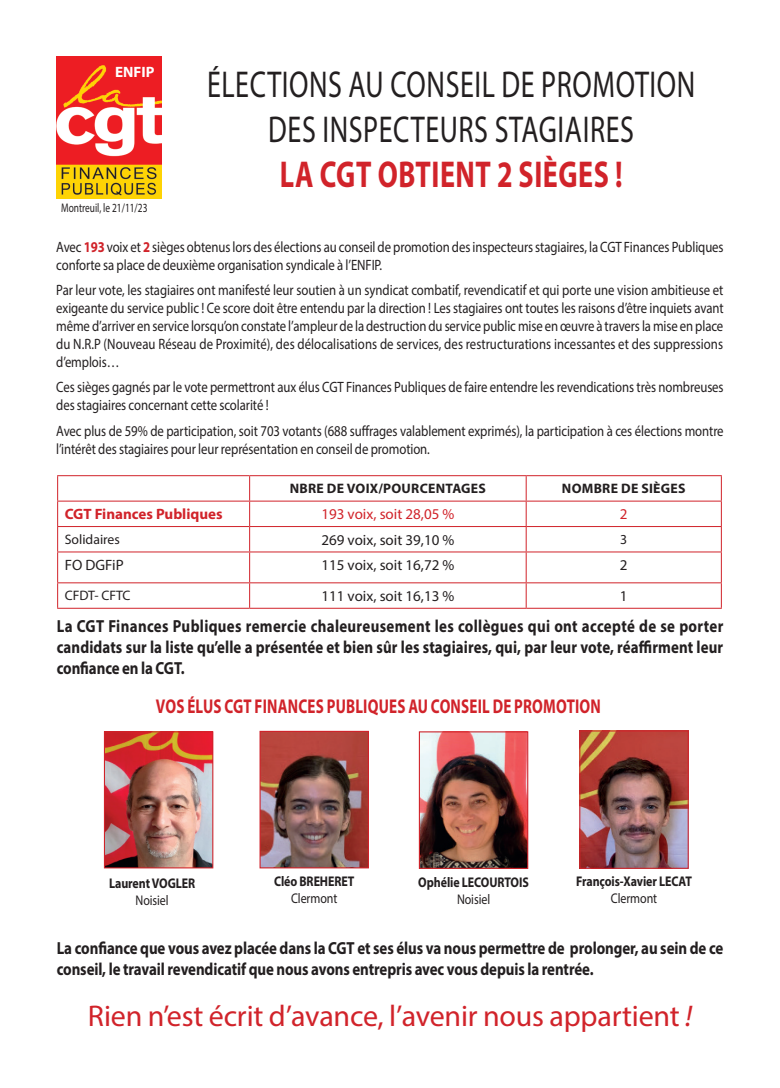
<style>
.page{position:relative;width:780px;height:1088px;background:#fff}
.page>*{position:absolute;margin:0;border:0;box-sizing:border-box;transform-origin:0 0}
.t1{font:37.5px/45px "Myriad Pro";letter-spacing:.02em;color:#231f20;text-align:center;scale:.75 1}
.t2{font:700 37.5px "Myriad Pro";letter-spacing:.02em;color:#d1232a;scale:.75 1}
.t3{font:30px "Myriad Pro";letter-spacing:-.005em;color:#d1232a}
.t4{font:700 20px "Myriad Pro";letter-spacing:.015em;color:#d1232a;scale:.75 1}
.t5{font:700 17.5px/21px "Myriad Pro";letter-spacing:-.005em;color:#231f20;text-align:justify;scale:.85 1}
.t6{font:15px/18px "Myriad Pro";letter-spacing:-.005em;color:#231f20;scale:.85 1}
.t7{font:15px "Myriad Pro";letter-spacing:-.005em;color:#231f20}
.t8{font:700 15px "Myriad Pro";color:#d1232a}
.t9{font:15px "Myriad Pro";color:#d1232a}
.t10{font:700 15px "Myriad Pro";color:#fff}
.t11{font:700 14px "Myriad Pro";letter-spacing:-.005em;color:#231f20;scale:.85 1}
.t12{font:14px "Myriad Pro";letter-spacing:-.005em;color:#231f20;scale:.85 1}
.t13{font:700 13.75px "Myriad Pro";letter-spacing:.02em;color:#231f20}
.t14{font:13.75px "Myriad Pro";color:#231f20}
.t15{font:12.5px "Myriad Pro";color:#231f20;scale:.75 1}
.s1{font-weight:700;color:#d1232a}
.s2{font-style:italic}
</style>
<div class="page">
<img style="left:106px;top:733px;width:105px;height:133px">
<div style="left:104px;top:731px;width:109px;height:137px;border:1px solid #d1232a"></div>
<img style="left:261px;top:733px;width:106px;height:133px">
<div style="left:259px;top:731px;width:110px;height:137px;border:1px solid #d1232a"></div>
<img style="left:581px;top:732px;width:105px;height:135px">
<div style="left:579px;top:730px;width:109px;height:139px;border:1px solid #d1232a"></div>
<img style="left:421px;top:733px;width:105px;height:134px">
<div style="left:419px;top:731px;width:109px;height:138px;border:1px solid #d1232a"></div>
<img style="left:57px;top:57px;width:104px;height:142px">
<hr style="left:57px;top:475px;width:192px;height:1px;background:#d1232a">
<hr style="left:249px;top:475px;width:277px;height:1px;background:#d1232a">
<hr style="left:526px;top:475px;width:195px;height:1px;background:#d1232a">
<hr style="left:57px;top:501px;width:192px;height:1px;background:#d1232a">
<hr style="left:249px;top:501px;width:277px;height:1px;background:#d1232a">
<hr style="left:526px;top:501px;width:195px;height:1px;background:#d1232a">
<hr style="left:57px;top:526px;width:192px;height:1px;background:#d1232a">
<svg style="left:57px;top:476px;width:1px;height:75px"></svg>
<hr style="left:249px;top:526px;width:277px;height:1px;background:#d1232a">
<svg style="left:249px;top:476px;width:1px;height:75px"></svg>
<hr style="left:526px;top:526px;width:195px;height:1px;background:#d1232a">
<svg style="left:525px;top:476px;width:1px;height:75px"></svg>
<svg style="left:720px;top:476px;width:1px;height:75px"></svg>
<hr style="left:57px;top:551px;width:192px;height:1px;background:#d1232a">
<hr style="left:57px;top:552px;width:1px;height:30px;background:#d1232a">
<hr style="left:249px;top:551px;width:277px;height:1px;background:#d1232a">
<hr style="left:249px;top:552px;width:1px;height:30px;background:#d1232a">
<hr style="left:526px;top:551px;width:195px;height:1px;background:#d1232a">
<hr style="left:525px;top:552px;width:1px;height:30px;background:#d1232a">
<hr style="left:720px;top:552px;width:1px;height:30px;background:#d1232a">
<hr style="left:57px;top:582px;width:192px;height:1px;background:#d1232a">
<svg style="left:57px;top:583px;width:1px;height:25px"></svg>
<hr style="left:249px;top:582px;width:277px;height:1px;background:#d1232a">
<svg style="left:249px;top:583px;width:1px;height:25px"></svg>
<hr style="left:526px;top:582px;width:195px;height:1px;background:#d1232a">
<svg style="left:525px;top:583px;width:1px;height:25px"></svg>
<svg style="left:720px;top:583px;width:1px;height:25px"></svg>
<hr style="left:57px;top:608px;width:192px;height:1px;background:#d1232a">
<hr style="left:249px;top:608px;width:277px;height:1px;background:#d1232a">
<hr style="left:526px;top:608px;width:195px;height:1px;background:#d1232a">
<p class="t10" style="left:115px;top:62px;width:41px">ENFIP</p>
<p class="t15" style="left:61px;top:200px;width:117px">Montreuil, le 21/11/23</p>
<h1 class="t1" style="left:207px;top:61px;width:652px">ÉLECTIONS AU CONSEIL DE PROMOTION<br>DES INSPECTEURS STAGIAIRES</h1>
<h1 class="t2" style="left:280px;top:150px;width:458px">LA CGT OBTIENT 2 SIÈGES !</h1>
<p class="t6" style="left:56px;top:238px;width:786px">Avec <span class="s1">193</span> voix et <span class="s1">2</span> sièges obtenus lors des élections au conseil de promotion des inspecteurs stagiaires, la CGT Finances Publiques conforte sa place de deuxième organisation syndicale à l’ENFIP.</p>
<p class="t6" style="left:56px;top:281px;width:786px;text-align:justify">Par leur vote, les stagiaires ont manifesté leur soutien à un syndicat combatif, revendicatif et qui porte une vision ambitieuse et exigeante du service public ! Ce score doit être entendu par la direction ! Les stagiaires ont toutes les raisons d’être inquiets avant même d’arriver en service lorsqu’on constate l’ampleur de la destruction du service public mise en œuvre à travers la mise en place du N.R.P (Nouveau Réseau de Proximité), des délocalisations de services, des restructurations incessantes et des suppressions d’emplois…</p>
<p class="t6" style="left:56px;top:378px;width:786px">Ces sièges gagnés par le vote permettront aux élus CGT Finances Publiques de faire entendre les revendications très nombreuses des stagiaires concernant cette scolarité !</p>
<p class="t6" style="left:56px;top:421px;width:786px">Avec plus de 59% de participation, soit 703 votants (688 suffrages valablement exprimés), la participation à ces élections montre l’intérêt des stagiaires pour leur représentation en conseil de promotion.</p>
<p class="t13" style="left:290px;top:479px;width:198px">NBRE DE VOIX/POURCENTAGES</p>
<p class="t13" style="left:562px;top:479px;width:125px">NOMBRE DE SIÈGES</p>
<p class="t8" style="left:65px;top:505px;width:159px">CGT Finances Publiques</p>
<p class="t9" style="left:321px;top:505px;width:135px">193 voix, soit 28,05 %</p>
<p class="t9" style="left:620px;top:505px;width:9px">2</p>
<p class="t14" style="left:65px;top:531px;width:57px">Solidaires</p>
<p class="t7" style="left:321px;top:531px;width:135px">269 voix, soit 39,10 %</p>
<p class="t14" style="left:620px;top:531px;width:9px">3</p>
<p class="t7" style="left:65px;top:556px;width:60px">FO DGFiP</p>
<p class="t7" style="left:321px;top:556px;width:135px">115 voix, soit 16,72 %</p>
<p class="t7" style="left:620px;top:556px;width:9px">2</p>
<p class="t14" style="left:65px;top:587px;width:67px">CFDT- CFTC</p>
<p class="t7" style="left:321px;top:587px;width:135px">111 voix, soit 16,13 %</p>
<p class="t7" style="left:620px;top:587px;width:9px">1</p>
<p class="t5" style="left:57px;top:614px;width:785px">La CGT Finances Publiques remercie chaleureusement les collègues qui ont accepté de se porter candidats sur la liste qu’elle a présentée et bien sûr les stagiaires, qui, par leur vote, réaffirment leur confiance en la CGT.</p>
<h3 class="t4" style="left:156px;top:693px;width:595px">VOS ÉLUS CGT FINANCES PUBLIQUES AU CONSEIL DE PROMOTION</h3>
<p class="t11" style="left:109px;top:874px;width:103px">Laurent VOGLER</p>
<p class="t12" style="left:135px;top:892px;width:40px">Noisiel</p>
<p class="t11" style="left:274px;top:872px;width:96px">Cléo BREHERET</p>
<p class="t12" style="left:291px;top:890px;width:56px">Clermont</p>
<p class="t11" style="left:418px;top:873px;width:132px">Ophélie LECOURTOIS</p>
<p class="t12" style="left:457px;top:890px;width:40px">Noisiel</p>
<p class="t11" style="left:576px;top:872px;width:138px">François-Xavier LECAT</p>
<p class="t12" style="left:611px;top:889px;width:56px">Clermont</p>
<p class="t5" style="left:57px;top:937px;width:785px">La confiance que vous avez placée dans la CGT et ses élus va nous permettre de prolonger, au sein de ce conseil, le travail revendicatif que nous avons entrepris avec vous depuis la rentrée.</p>
<h2 class="t3" style="left:88px;top:997px;width:606px">Rien n’est écrit d’avance, l’avenir nous appartient <span class="s2">!</span></h2>
</div>
